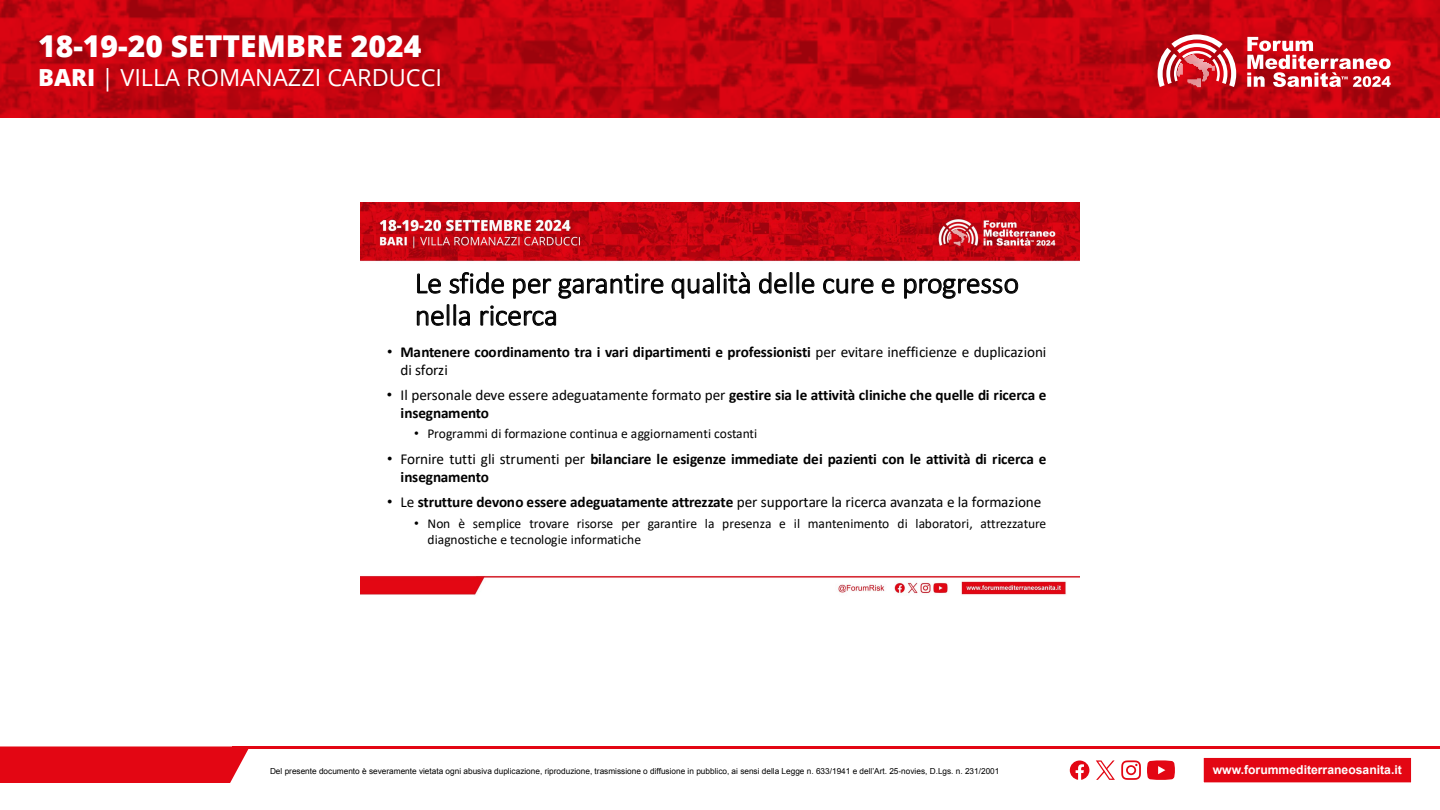
<style>
.page{position:relative;width:1440px;height:810px;background:#fff}
.page>*{position:absolute;margin:0;border:0;box-sizing:border-box;transform-origin:0 0}
.t1{font:800 30.08px "Open Sans";color:#fff}
.t2{font:300 29.85px/32.1px "Calibri";letter-spacing:-.01em;color:#000}
.t3{font:23.55px "Open Sans";color:#fff}
.t4{font:700 15.23px/18px "Calibri";letter-spacing:-.015em;color:#000}
.t5{font:15.23px "Calibri";letter-spacing:-.01em;color:#000}
.t6{font:13.5px/15.8px "Calibri";letter-spacing:-.005em;color:#000}
.t7{font:700 12.15px "Arial";color:#fff}
.t8{font:8.25px "Arial";color:#000}
.s1{font-weight:800}
.s2{font-family:"Arial";font-weight:400}
.s3{font-weight:400}
.s4{font-family:"Arial"}
.s5{font-weight:700}
</style>
<div class="page">
<div style="left:0;top:746px;width:249px;height:37px;background:#e30613"></div>
<hr style="left:232px;top:746px;width:1208px;height:3px;background:#e30613">
<div style="left:1203px;top:757px;width:209px;height:27px;background:#e30613;border:1px solid #fff"></div>
<svg style="left:1121px;top:760px;width:20px;height:20px"></svg>
<svg style="left:1147px;top:760px;width:28px;height:20px"></svg>
<svg style="left:1070px;top:761px;width:19px;height:19px"></svg>
<svg style="left:1096px;top:760px;width:19px;height:20px"></svg>
<svg style="left:0;top:0;width:1440px;height:117px;background:#c2040f"></svg>
<svg style="left:1158px;top:34px;width:78px;height:53px"></svg>
<svg style="left:1247px;top:37px;width:144px;height:50px"></svg>
<img style="left:360px;top:202px;width:720px;height:393px">
<h1 class="t1" style="left:38px;top:24px;width:385px">18-19-20 SETTEMBRE 2024</h1>
<h3 class="t3" style="left:38px;top:62px;width:406px"><span class="s1">BARI</span> | VILLA ROMANAZZI CARDUCCI</h3>
<h2 class="t2" style="left:415px;top:267px;width:606px">Le sfide per garantire qualità delle cure e progresso nella ricerca</h2>
<p class="t4" style="left:401px;top:342px;width:647px;text-indent:-13px"><span class="s2">•</span> Mantenere coordinamento tra i vari dipartimenti e professionisti <span class="s3">per evitare inefficienze e duplicazioni di sforzi</span></p>
<p class="t4" style="left:401px;top:386px;width:648px;text-indent:-14px"><span class="s2">•</span> <span class="s3">Il personale deve essere adeguatamente formato per</span> gestire sia le attività cliniche che quelle di ricerca e insegnamento</p>
<p class="t6" style="left:414px;top:426px;width:345px"><span class="s4">•</span> Programmi di formazione continua e aggiornamenti costanti</p>
<p class="t4" style="left:401px;top:449px;width:648px;text-indent:-14px"><span class="s2">•</span> <span class="s3">Fornire tutti gli strumenti per</span> bilanciare le esigenze immediate dei pazienti con le attività di ricerca e insegnamento</p>
<p class="t5" style="left:387px;top:491px;width:656px"><span class="s4">•</span> Le <span class="s5">strutture devono essere adeguatamente attrezzate</span> per supportare la ricerca avanzata e la formazione</p>
<p class="t6" style="left:428px;top:515px;width:620px;text-indent:-14px"><span class="s4">•</span> Non è semplice trovare risorse per garantire la presenza e il mantenimento di laboratori, attrezzature diagnostiche e tecnologie informatiche</p>
<p class="t8" style="left:270px;top:766px;width:731px">Del presente documento è severamente vietata ogni abusiva duplicazione, riproduzione, trasmissione o diffusione in pubblico, ai sensi della Legge n. 633/1941 e dell’Art. 25-novies, D.Lgs. n. 231/2001</p>
<p class="t7" style="left:1213px;top:762px;width:191px">www.forummediterraneosanita.it</p>
</div>
